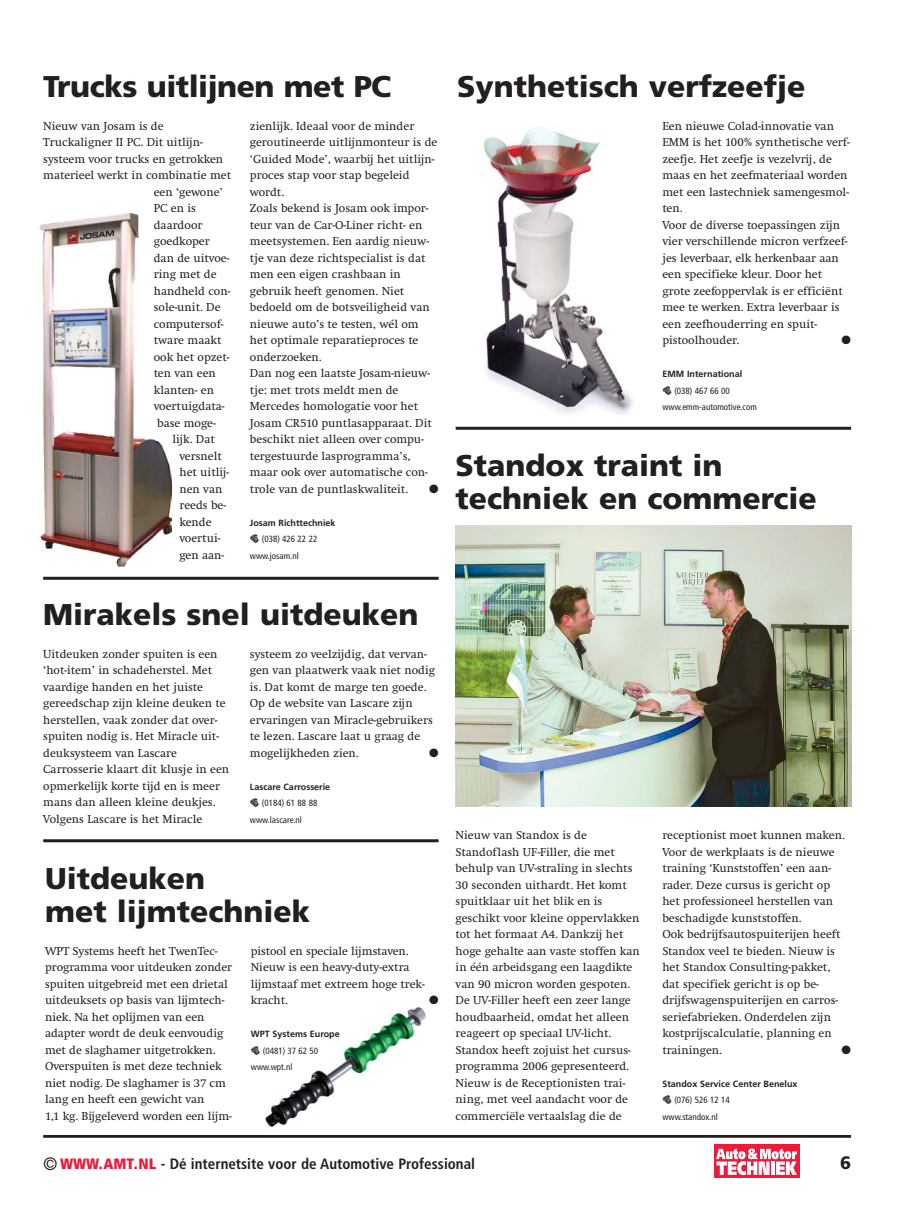
<style>
.page{position:relative;width:915px;height:1212px;background:#fff}
.page>*{position:absolute;margin:0;border:0;box-sizing:border-box;transform-origin:0 0}
.t1{font:900 30px/33px "Frutiger";color:#231f20}
.t2{font:900 18px "Frutiger";color:#231f20}
.t3{font:700 condensed 15px "Frutiger";color:#231f20}
.t4{font:12px/16.5px "Swift";color:#231f20}
.t5{font:12px "Zapf Dingbats";color:#231f20}
.t6{font:condensed 9px/16.5px "Frutiger";color:#231f20}
.t7{font:700 9px/16.5px "Frutiger";color:#231f20}
.s1{font-weight:700;font-stretch:normal}
.s2{font-weight:400;font-stretch:condensed}
.s3{font-weight:400;font-size:18px}
.s4{font-weight:900;color:#ed1a3a}
</style>
<div class="page">
<hr style="left:43px;top:1135px;width:808px;height:3px;background:#231f20">
<img style="left:265px;top:1007px;width:161px;height:120px">
<hr style="left:43px;top:839px;width:396px;height:3px;background:#231f20">
<img style="left:484px;top:127px;width:149px;height:288px">
<hr style="left:456px;top:427px;width:395px;height:3px;background:#231f20">
<img style="left:36px;top:213px;width:135px;height:354px">
<hr style="left:43px;top:577px;width:396px;height:3px;background:#231f20">
<img style="left:456px;top:526px;width:395px;height:280px">
<div style="left:714px;top:1144px;width:85px;height:34px;background:#ed1a3a"></div>
<svg style="left:716px;top:1149px;width:81px;height:26px"></svg>
<h1 class="t1" style="left:43px;top:72px;width:349px">Trucks uitlijnen met PC</h1>
<p class="t4" style="left:43px;top:119px;width:122px">Nieuw van Josam is de</p>
<p class="t4" style="left:43px;top:135px;width:161px">Truckaligner II PC. Dit uitlijn-</p>
<p class="t4" style="left:43px;top:152px;width:182px">systeem voor trucks en getrokken</p>
<p class="t4" style="left:43px;top:168px;width:190px">materieel werkt in combinatie met</p>
<p class="t4" style="left:154px;top:185px;width:71px">een ‘gewone’</p>
<p class="t4" style="left:154px;top:201px;width:44px">PC en is</p>
<p class="t4" style="left:154px;top:218px;width:50px">daardoor</p>
<p class="t4" style="left:154px;top:234px;width:58px">goedkoper</p>
<p class="t4" style="left:154px;top:251px;width:77px">dan de uitvoe-</p>
<p class="t4" style="left:154px;top:267px;width:64px">ring met de</p>
<p class="t4" style="left:154px;top:284px;width:78px">handheld con-</p>
<p class="t4" style="left:154px;top:300px;width:68px">sole-unit. De</p>
<p class="t4" style="left:154px;top:317px;width:71px">computersof-</p>
<p class="t4" style="left:154px;top:333px;width:69px">tware maakt</p>
<p class="t4" style="left:154px;top:350px;width:77px">ook het opzet-</p>
<p class="t4" style="left:154px;top:366px;width:64px">ten van een</p>
<p class="t4" style="left:154px;top:383px;width:62px">klanten- en</p>
<p class="t4" style="left:154px;top:399px;width:72px">voertuigdata-</p>
<p class="t4" style="left:157px;top:416px;width:60px">base moge-</p>
<p class="t4" style="left:172px;top:432px;width:44px">lijk. Dat</p>
<p class="t4" style="left:179px;top:449px;width:44px">versnelt</p>
<p class="t4" style="left:179px;top:465px;width:51px">het uitlij-</p>
<p class="t4" style="left:179px;top:482px;width:45px">nen van</p>
<p class="t4" style="left:179px;top:498px;width:48px">reeds be-</p>
<p class="t4" style="left:179px;top:515px;width:34px">kende</p>
<p class="t4" style="left:179px;top:531px;width:43px">voertui-</p>
<p class="t4" style="left:179px;top:548px;width:46px">gen aan-</p>
<p class="t4" style="left:250px;top:119px;width:189px">zienlijk. Ideaal voor de minder geroutineerde uitlijnmonteur is de ‘Guided Mode’, waarbij het uitlijn&shy;proces stap voor stap begeleid wordt.<br>Zoals bekend is Josam ook impor&shy;teur van de Car-O-Liner richt- en meetsystemen. Een aardig nieuw&shy;tje van deze richtspecialist is dat men een eigen crashbaan in gebruik heeft genomen. Niet bedoeld om de botsveiligheid van nieuwe auto’s te testen, wél om het optimale reparatieproces te onderzoeken.<br>Dan nog een laatste Josam-nieuw&shy;tje: met trots meldt men de<br>Mercedes homologatie voor het<br>Josam CR510 puntlasapparaat. Dit beschikt niet alleen over compu&shy;tergestuurde lasprogramma’s, maar ook over automatische con&shy;trole van de puntlaskwaliteit.</p>
<p class="t5" style="left:429px;top:483px;width:11px">●</p>
<p class="t6" style="left:250px;top:515px;width:87px"><span class="s1">Josam Richttechniek </span>☎ (038) 426 22 22 www.josam.nl</p>
<h1 class="t1" style="left:43px;top:600px;width:377px">Mirakels snel uitdeuken</h1>
<p class="t4" style="left:43px;top:647px;width:188px">Uitdeuken zonder spuiten is een ‘hot-item’ in schadeherstel. Met vaardige handen en het juiste gereedschap zijn kleine deuken te herstellen, vaak zonder dat over&shy;spuiten nodig is. Het Miracle uit&shy;deuksysteem van Lascare<br>Carrosserie klaart dit klusje in een opmerkelijk korte tijd en is meer mans dan alleen kleine deukjes.<br>Volgens Lascare is het Miracle</p>
<p class="t4" style="left:250px;top:647px;width:187px">systeem zo veelzijdig, dat vervan&shy;gen van plaatwerk vaak niet nodig is. Dat komt de marge ten goede.<br>Op de website van Lascare zijn ervaringen van Miracle-gebruikers te lezen. Lascare laat u graag de mogelijkheden zien.</p>
<p class="t5" style="left:429px;top:747px;width:11px">●</p>
<p class="t6" style="left:250px;top:779px;width:82px"><span class="s1">Lascare Carrosserie </span>☎ (0184) 61 88 88 www.lascare.nl</p>
<h1 class="t1" style="left:45px;top:864px;width:267px">Uitdeuken<br>met lijmtechniek</h1>
<p class="t4" style="left:45px;top:944px;width:189px">WPT Systems heeft het TwenTec&shy;programma voor uitdeuken zonder spuiten uitgebreid met een drietal uitdeuksets op basis van lijmtech&shy;niek. Na het oplijmen van een adapter wordt de deuk eenvoudig met de slaghamer uitgetrokken.<br>Overspuiten is met deze techniek niet nodig. De slaghamer is 37 cm lang en heeft een gewicht van<br>1,1 kg. Bijgeleverd worden een lijm-</p>
<p class="t4" style="left:251px;top:944px;width:175px">pistool en speciale lijmstaven.<br>Nieuw is een heavy-duty-extra lijmstaaf met extreem hoge trek&shy;kracht.</p>
<p class="t5" style="left:429px;top:994px;width:11px">●</p>
<p class="t6" style="left:251px;top:1027px;width:90px"><span class="s1">WPT Systems Europe </span>☎ (0481) 37 62 50 www.wpt.nl</p>
<h1 class="t1" style="left:457px;top:72px;width:350px">Synthetisch verfzeefje</h1>
<p class="t4" style="left:662px;top:119px;width:189px">Een nieuwe Colad-innovatie van<br>EMM is het 100% synthetische verf&shy;zeefje. Het zeefje is vezelvrij, de maas en het zeefmateriaal worden met een lastechniek samengesmol&shy;ten.<br>Voor de diverse toepassingen zijn vier verschillende micron verfzeef&shy;jes leverbaar, elk herkenbaar aan een specifieke kleur. Door het grote zeefoppervlak is er efficiënt mee te werken. Extra leverbaar is een zeefhouderring en spuit&shy;pistoolhouder.</p>
<p class="t5" style="left:842px;top:334px;width:11px">●</p>
<p class="t6" style="left:662px;top:367px;width:96px"><span class="s1">EMM International<br></span>☎ (038) 467 66 00 www.emm-automotive.com</p>
<h1 class="t1" style="left:456px;top:452px;width:363px">Standox traint in techniek en commercie</h1>
<p class="t4" style="left:456px;top:828px;width:186px">Nieuw van Standox is de<br>Standoflash UF-Filler, die met behulp van UV-straling in slechts<br>30 seconden uithardt. Het komt spuitklaar uit het blik en is geschikt voor kleine oppervlakken tot het formaat A4. Dankzij het hoge gehalte aan vaste stoffen kan in één arbeidsgang een laagdikte van 90 micron worden gespoten.<br>De UV-Filler heeft een zeer lange houdbaarheid, omdat het alleen reageert op speciaal UV-licht.<br>Standox heeft zojuist het cursus&shy;programma 2006 gepresenteerd.<br>Nieuw is de Receptionisten trai&shy;ning, met veel aandacht voor de commerciële vertaalslag die de</p>
<p class="t4" style="left:662px;top:828px;width:184px">receptionist moet kunnen maken.<br>Voor de werkplaats is de nieuwe training ‘Kunststoffen’ een aan&shy;rader. Deze cursus is gericht op het professioneel herstellen van beschadigde kunststoffen.<br>Ook bedrijfsautospuiterijen heeft<br>Standox veel te bieden. Nieuw is het Standox Consulting-pakket, dat specifiek gericht is op be&shy;drijfswagenspuiterijen en carros&shy;seriefabrieken. Onderdelen zijn kostprijscalculatie, planning en trainingen.</p>
<p class="t5" style="left:842px;top:1044px;width:11px">●</p>
<p class="t7" style="left:662px;top:1076px;width:137px">Standox Service Center Benelux ☎ <span class="s2">(076) 526 12 14<br>www.standox.nl</span></p>
<p class="t3" style="left:43px;top:1158px;width:433px"><span class="s3">©</span> <span class="s4">WWW.AMT.NL</span> - Dé internetsite voor de Automotive Professional</p>
<h2 class="t2" style="left:840px;top:1156px;width:13px">6</h2>
</div>
